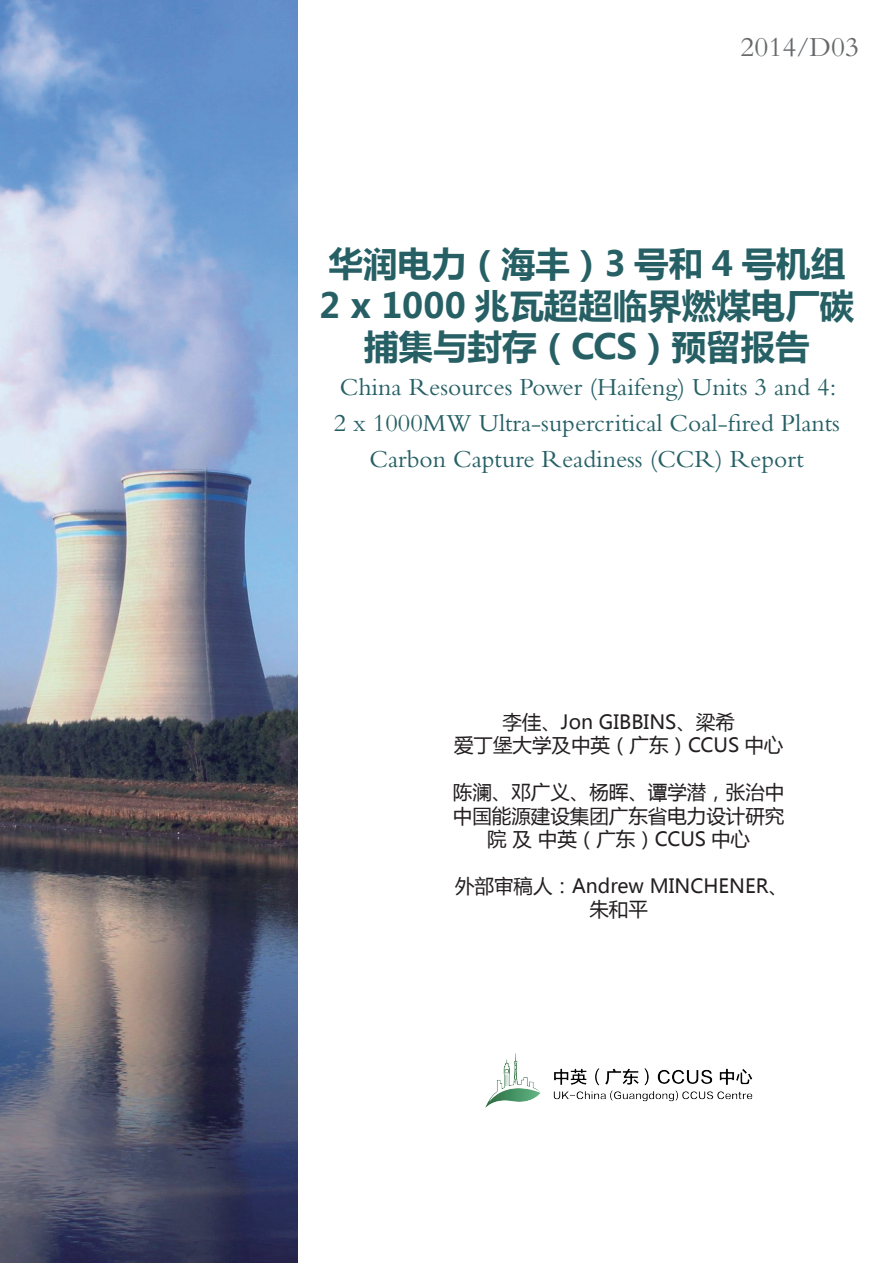
<style>
.page{position:relative;width:893px;height:1263px;background:#fff}
.page>*{position:absolute;margin:0;border:0;box-sizing:border-box;transform-origin:0 0}
.t1{font:700 34.5px/41.4px "Microsoft Ya Hei";color:#266065;text-align:center}
.t2{font:28.5px "Bembo Std";color:#67696b}
.t3{font:25.5px/36px "Bembo Std";color:#266065;text-align:center}
.t4{font:19.5px/23.4px "Microsoft Ya Hei";color:#231f20;text-align:center}
</style>
<div class="page">
<img style="left:0;top:0;width:298px;height:1263px">
<img style="left:485px;top:1053px;width:268px;height:55px">
<p class="t2" style="left:740px;top:30px;width:120px">2014/D03</p>
<h1 class="t1" style="left:319px;top:242px;width:537px">华润电力（海丰）3 号和 4 号机组<br>2 x 1000 兆瓦超超临界燃煤电厂碳捕集与封存（CCS）预留报告</h1>
<p class="t3" style="left:334px;top:369px;width:508px">China Resources Power (Haifeng) Units 3 and 4:<br>2 x 1000MW Ultra-supercritical Coal-fired Plants<br>Carbon Capture Readiness (CCR) Report</p>
<p class="t4" style="left:454px;top:710px;width:331px">李佳、Jon GIBBINS、梁希<br>爱丁堡大学及中英（广东）CCUS 中心</p>
<p class="t4" style="left:453px;top:780px;width:333px">陈澜、邓广义、杨晖、谭学潜，张治中中国能源建设集团广东省电力设计研究院 及 中英（广东）CCUS 中心</p>
<p class="t4" style="left:455px;top:873px;width:334px">外部审稿人：Andrew MINCHENER、朱和平</p>
</div>
